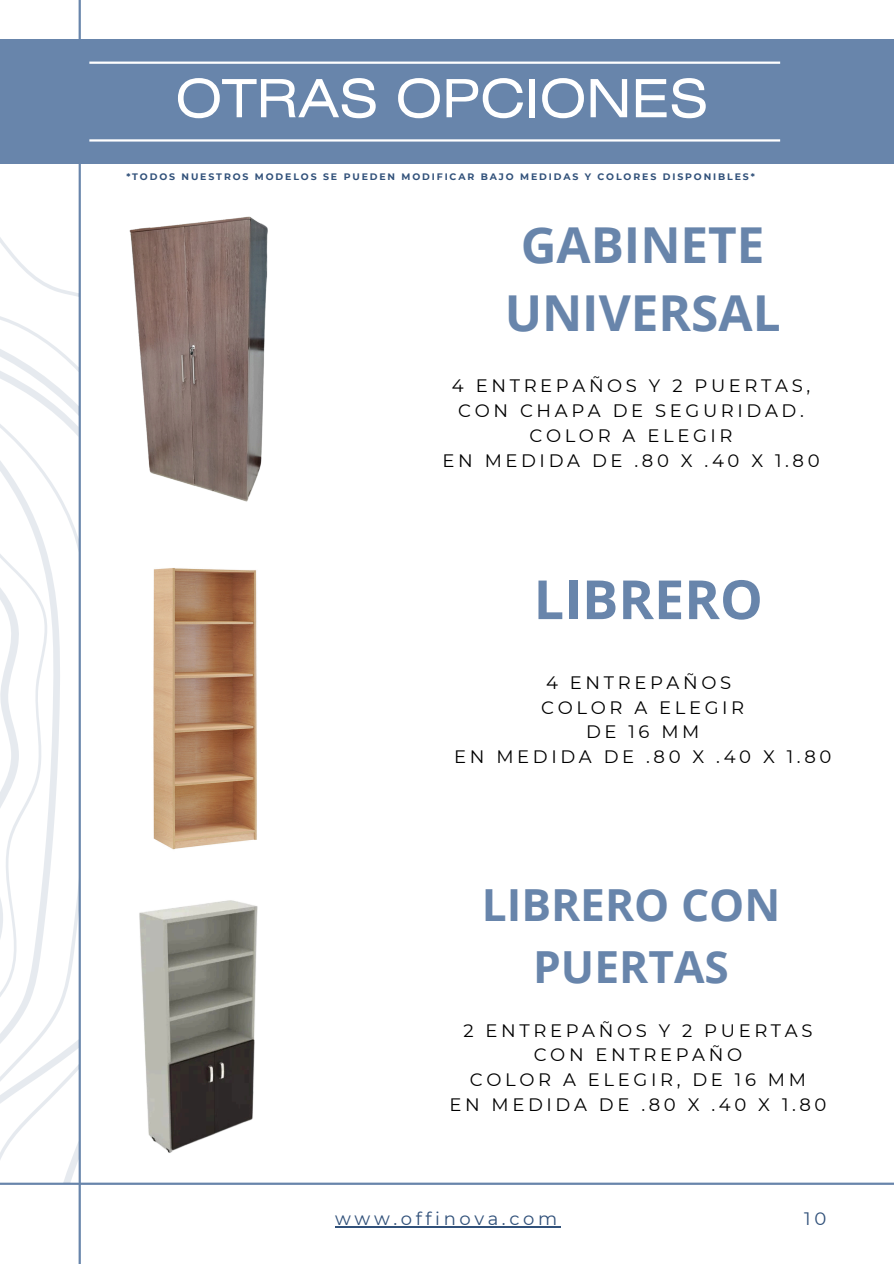
<style>
.page{position:relative;width:894px;height:1264px;background:#fff}
.page>*{position:absolute;margin:0;border:0;box-sizing:border-box;transform-origin:0 0}
.t1{font:700 54px "Open Sans";color:#6885ab}
.t2{font:52.5px "Helios Ext";color:#fff}
.t3{font:700 49.5px/68.7px "Open Sans";color:#6885ab;text-align:center}
.t4{font:700 44.25px/61.8px "Open Sans";color:#6885ab;text-align:center}
.t5{font:18px/24.8px "Montserrat";letter-spacing:.2em;color:#000;text-align:center}
.t6{font:18px "Montserrat";letter-spacing:.2em;color:#31517a}
.t7{font:700 9.3px "Montserrat";letter-spacing:.2em;color:#31517a}
</style>
<div class="page">
<div style="left:0;top:39px;width:893px;height:125px;background:#6885ab"></div>
<hr style="left:89px;top:62px;width:691px;height:2px;background:#fff">
<hr style="left:89px;top:139px;width:691px;height:3px;background:#fff">
<hr style="left:0;top:1182px;width:893px;height:2px;background:#6885ab">
<hr style="left:79px;top:0;width:2px;height:1263px;background:#6885ab">
<svg style="left:0;top:164px;width:79px;height:1019px"></svg>
<img style="left:129px;top:216px;width:139px;height:286px">
<img style="left:153px;top:568px;width:104px;height:282px">
<img style="left:139px;top:900px;width:119px;height:253px">
<hr style="left:335px;top:1226px;width:225px;height:1px;background:#31517a">
<p class="t2" style="left:176px;top:79px;width:534px">OTRAS OPCIONES</p>
<h4 class="t7" style="left:126px;top:171px;width:629px">*TODOS NUESTROS MODELOS SE PUEDEN MODIFICAR BAJO MEDIDAS Y COLORES DISPONIBLES*</h4>
<h1 class="t3" style="left:504px;top:209px;width:277px">GABINETE<br>UNIVERSAL</h1>
<h4 class="t5" style="left:442px;top:373px;width:378px">4 ENTREPAÑOS Y 2 PUERTAS,<br>CON CHAPA DE SEGURIDAD.<br>COLOR A ELEGIR<br>EN MEDIDA DE .80 X .40 X 1.80</h4>
<h3 class="t1" style="left:533px;top:561px;width:231px">LIBRERO</h3>
<p class="t5" style="left:454px;top:670px;width:378px">4 ENTREPAÑOS<br>COLOR A ELEGIR<br>DE 16 MM<br>EN MEDIDA DE .80 X .40 X 1.80</p>
<h4 class="t4" style="left:481px;top:872px;width:300px">LIBRERO CON<br>PUERTAS</h4>
<h5 class="t5" style="left:449px;top:1017px;width:378px">2 ENTREPAÑOS Y 2 PUERTAS<br>CON ENTREPAÑO<br>COLOR A ELEGIR, DE 16 MM<br>EN MEDIDA DE .80 X .40 X 1.80</h5>
<p class="t6" style="left:335px;top:1207px;width:223px">www.offinova.com</p>
<h1 class="t6" style="left:804px;top:1207px;width:24px">10</h1>
</div>
